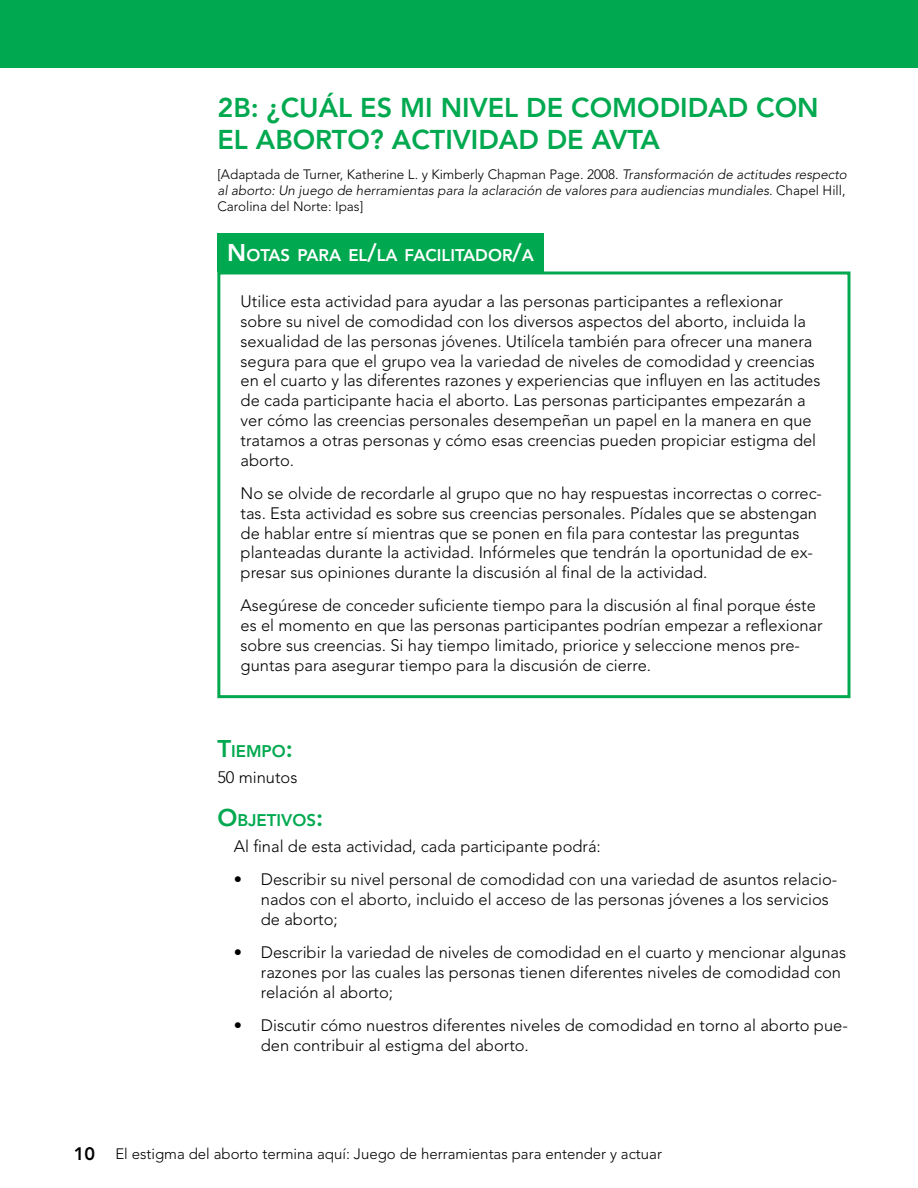
<style>
.page{position:relative;width:918px;height:1188px;background:#fff}
.page>*{position:absolute;margin:0;border:0;box-sizing:border-box;transform-origin:0 0}
.t1{font:800 27px/32.4px "Avenir LT Std";color:#00a94f}
.t2{font:800 16.8px "Avenir LT Std";color:#fff}
.t3{font:800 16.8px "Avenir LT Std";color:#00a94f}
.t4{font:300 16.5px/19.8px "Avenir LT Std";color:#000}
.t5{font:300 15px "Avenir LT Std";color:#000}
.t6{font:italic 300 13.5px/16.2px "Avenir LT Std";color:#000;text-align:justify}
.s1{font-style:normal}
.s2{font-size:24px}
.s3{font-weight:800;font-size:18px}
</style>
<div class="page">
<div style="left:0;top:0;width:918px;height:68px;background:#00a94f"></div>
<div style="left:217px;top:272px;width:633px;height:426px;border:3px solid #00a94f"></div>
<div style="left:217px;top:233px;width:327px;height:39px;background:#00a94f"></div>
<h1 class="t1" style="left:217px;top:91px;width:603px">2B: ¿CUÁL ES MI NIVEL DE COMODIDAD CON<br>EL ABORTO? ACTIVIDAD DE AVTA</h1>
<p class="t6" style="left:217px;top:166px;width:631px"><span class="s1">[Adaptada de Turner, Katherine L. y Kimberly Chapman Page. 2008.</span> Transformación de actitudes respecto al aborto: Un juego de herramientas para la aclaración de valores para audiencias mundiales. <span class="s1">Chapel Hill, Carolina del Norte: Ipas]</span></p>
<p class="t2" style="left:227px;top:245px;width:308px"><span class="s2">N</span>OTAS PARA EL<span class="s2">/</span>LA FACILITADOR<span class="s2">/</span>A</p>
<p class="t4" style="left:241px;top:292px;width:581px">Utilice esta actividad para ayudar a las personas participantes a reflexionar sobre su nivel de comodidad con los diversos aspectos del aborto, incluida la sexualidad de las personas jóvenes. Utilícela también para ofrecer una manera segura para que el grupo vea la variedad de niveles de comodidad y creencias en el cuarto y las diferentes razones y experiencias que influyen en las actitudes de cada participante hacia el aborto. Las personas participantes empezarán a ver cómo las creencias personales desempeñan un papel en la manera en que tratamos a otras personas y cómo esas creencias pueden propiciar estigma del aborto.</p>
<p class="t4" style="left:241px;top:483px;width:583px">No se olvide de recordarle al grupo que no hay respuestas incorrectas o correc&shy;tas. Esta actividad es sobre sus creencias personales. Pídales que se abstengan de hablar entre sí mientras que se ponen en fila para contestar las preguntas planteadas durante la actividad. Infórmeles que tendrán la oportunidad de ex&shy;presar sus opiniones durante la discusión al final de la actividad.</p>
<p class="t4" style="left:241px;top:596px;width:584px">Asegúrese de conceder suficiente tiempo para la discusión al final porque éste es el momento en que las personas participantes podrían empezar a reflexionar sobre sus creencias. Si hay tiempo limitado, priorice y seleccione menos pre&shy;guntas para asegurar tiempo para la discusión de cierre.</p>
<p class="t3" style="left:217px;top:741px;width:77px"><span class="s2">T</span>IEMPO<span class="s2">:</span></p>
<p class="t4" style="left:217px;top:768px;width:82px">50 minutos</p>
<p class="t3" style="left:217px;top:810px;width:107px"><span class="s2">O</span>BJETIVOS<span class="s2">:</span></p>
<p class="t4" style="left:234px;top:837px;width:369px">Al final de esta actividad, cada participante podrá:</p>
<p class="t4" style="left:261px;top:870px;width:578px;text-indent:-27px">• Describir su nivel personal de comodidad con una variedad de asuntos relacio&shy;nados con el aborto, incluido el acceso de las personas jóvenes a los servicios de aborto;</p>
<p class="t4" style="left:261px;top:943px;width:587px;text-indent:-27px">• Describir la variedad de niveles de comodidad en el cuarto y mencionar algunas razones por las cuales las personas tienen diferentes niveles de comodidad con relación al aborto;</p>
<p class="t4" style="left:261px;top:1016px;width:589px;text-indent:-27px">• Discutir cómo nuestros diferentes niveles de comodidad en torno al aborto pue&shy;den contribuir al estigma del aborto.</p>
<p class="t5" style="left:74px;top:1145px;width:590px"><span class="s3">10</span> El estigma del aborto termina aquí: Juego de herramientas para entender y actuar</p>
</div>
